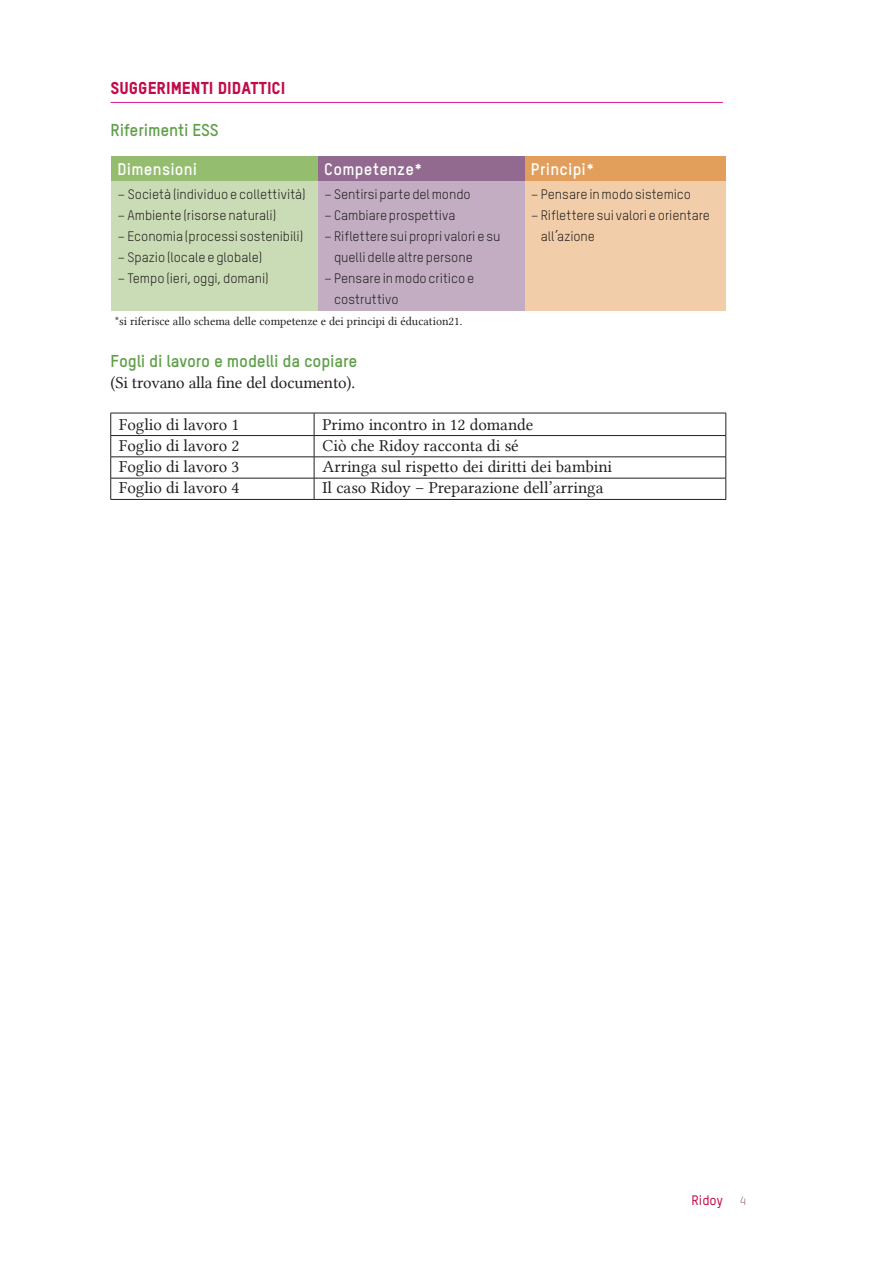
<style>
.page{position:relative;width:893px;height:1263px;background:#fff}
.page>*{position:absolute;margin:0;border:0;box-sizing:border-box;transform-origin:0 0}
.t1{font:16.95px "Lin Libertine";color:#231f20}
.t2{font:700 16.95px "TSTARPRO";letter-spacing:-.01em;color:#609f4a}
.t3{font:16.95px "TSTARPRO Headline";color:#c30a49}
.t4{font:700 16.5px "TSTARPRO";letter-spacing:.015em;color:#fff}
.t5{font:13.5px/21px "TSTARPRO";letter-spacing:-.005em;color:#231f20}
.t6{font:500 13.5px "TSTARPRO";color:#c30a49}
.t7{font:12px "Lin Libertine";color:#231f20}
.t8{font:300 12px "TSTARPRO";color:#784a69}
</style>
<div class="page">
<hr style="left:111px;top:102px;width:612px;height:1px;background:#d51d90">
<hr style="left:111px;top:413px;width:203px;height:1px;background:#231f20">
<hr style="left:314px;top:413px;width:412px;height:1px;background:#231f20">
<hr style="left:111px;top:435px;width:203px;height:1px;background:#231f20">
<hr style="left:314px;top:435px;width:412px;height:1px;background:#231f20">
<hr style="left:111px;top:457px;width:203px;height:1px;background:#231f20">
<hr style="left:314px;top:457px;width:412px;height:1px;background:#231f20">
<hr style="left:111px;top:478px;width:203px;height:1px;background:#231f20">
<svg style="left:110px;top:413px;width:1px;height:86px"></svg>
<hr style="left:314px;top:478px;width:412px;height:1px;background:#231f20">
<svg style="left:314px;top:413px;width:1px;height:86px"></svg>
<svg style="left:726px;top:413px;width:1px;height:86px"></svg>
<hr style="left:111px;top:499px;width:203px;height:1px;background:#231f20">
<hr style="left:314px;top:499px;width:412px;height:1px;background:#231f20">
<div style="left:112px;top:157px;width:206px;height:24px;background:#95bd6f"></div>
<div style="left:318px;top:157px;width:207px;height:24px;background:#926a8f"></div>
<div style="left:525px;top:157px;width:200px;height:24px;background:#e29f5c"></div>
<div style="left:112px;top:181px;width:206px;height:130px;background:#cadcb5"></div>
<div style="left:318px;top:181px;width:207px;height:130px;background:#c2adc3"></div>
<div style="left:525px;top:181px;width:200px;height:130px;background:#f1cea9"></div>
<p class="t3" style="left:111px;top:77px;width:176px">SUGGERIMENTI DIDATTICI</p>
<p class="t2" style="left:111px;top:119px;width:110px">Riferimenti ESS</p>
<p class="t4" style="left:118px;top:159px;width:81px">Dimensioni</p>
<p class="t4" style="left:324px;top:159px;width:101px">Competenze*</p>
<p class="t4" style="left:531px;top:159px;width:66px">Principi*</p>
<p class="t5" style="left:118px;top:183px;width:190px">– Società (individuo e collettività)</p>
<p class="t5" style="left:118px;top:204px;width:160px">– Ambiente (risorse naturali)</p>
<p class="t5" style="left:118px;top:225px;width:187px">– Economia (processi sostenibili)</p>
<p class="t5" style="left:118px;top:246px;width:146px">– Spazio (locale e globale)</p>
<p class="t5" style="left:118px;top:267px;width:153px">– Tempo (ieri, oggi, domani)</p>
<p class="t5" style="left:324px;top:183px;width:148px">– Sentirsi parte del mondo</p>
<p class="t5" style="left:324px;top:204px;width:133px">– Cambiare prospettiva</p>
<p class="t5" style="left:334px;top:225px;width:168px;text-indent:-10px">– Riflettere sui propri valori e su quelli delle altre persone</p>
<p class="t5" style="left:334px;top:267px;width:142px;text-indent:-10px">– Pensare in modo critico e costruttivo</p>
<p class="t5" style="left:531px;top:183px;width:162px">– Pensare in modo sistemico</p>
<p class="t5" style="left:541px;top:204px;width:171px;text-indent:-10px">– Riflettere sui valori e orientare all’azione</p>
<p class="t7" style="left:115px;top:314px;width:349px">*si riferisce allo schema delle competenze e dei principi di éducation21.</p>
<p class="t2" style="left:111px;top:350px;width:248px">Fogli di lavoro e modelli da copiare</p>
<p class="t1" style="left:111px;top:372px;width:246px">(Si trovano alla fine del documento).</p>
<p class="t1" style="left:119px;top:414px;width:122px">Foglio di lavoro 1</p>
<p class="t1" style="left:323px;top:414px;width:212px">Primo incontro in 12 domande</p>
<p class="t1" style="left:119px;top:436px;width:122px">Foglio di lavoro 2</p>
<p class="t1" style="left:323px;top:436px;width:198px">Ciò che Ridoy racconta di sé</p>
<p class="t1" style="left:119px;top:457px;width:122px">Foglio di lavoro 3</p>
<p class="t1" style="left:323px;top:457px;width:291px">Arringa sul rispetto dei diritti dei bambini</p>
<p class="t1" style="left:119px;top:478px;width:122px">Foglio di lavoro 4</p>
<p class="t1" style="left:323px;top:478px;width:282px">Il caso Ridoy – Preparazione dell’arringa</p>
<p class="t6" style="left:691px;top:1192px;width:33px">Ridoy</p>
<p class="t8" style="left:740px;top:1194px;width:8px">4</p>
</div>
